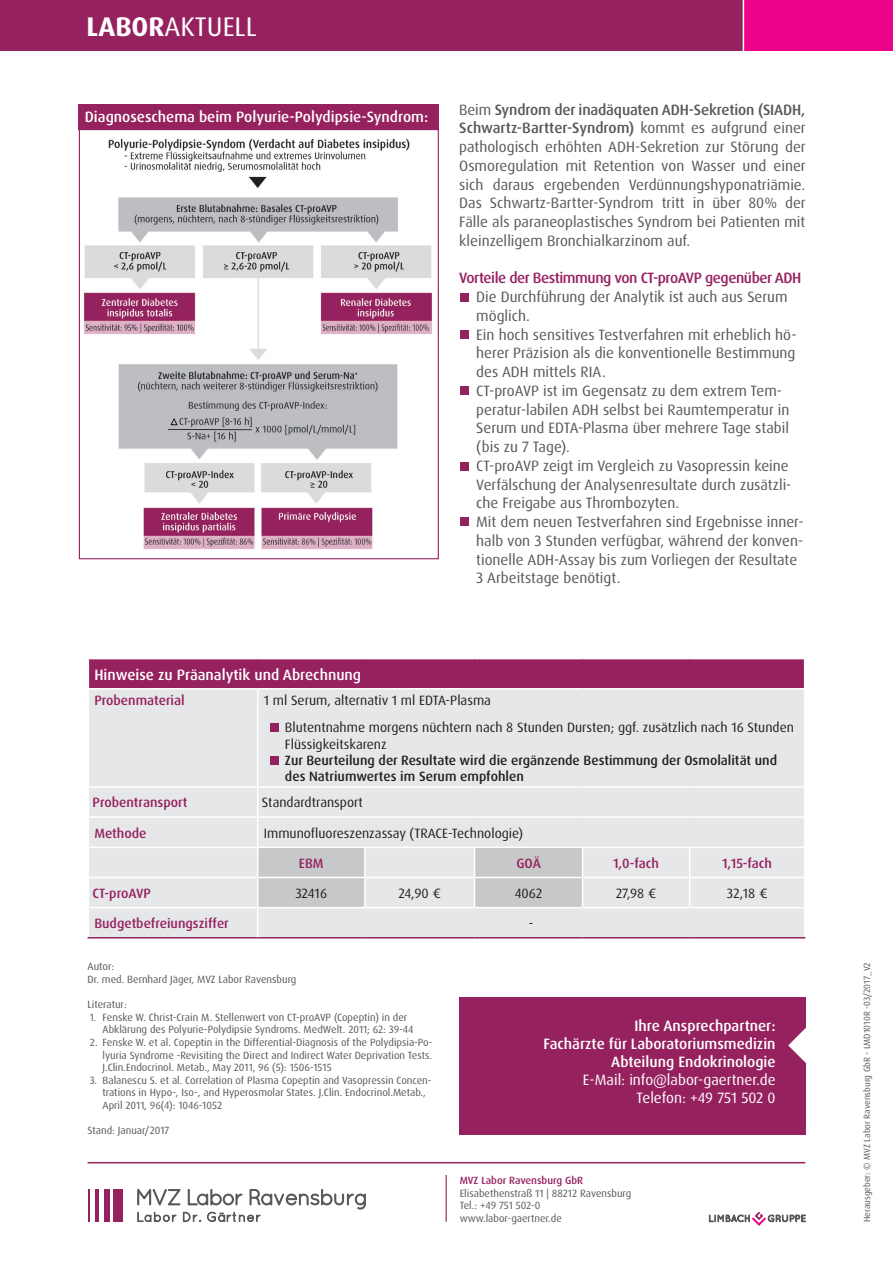
<style>
.page{position:relative;width:893px;height:1263px;background:#fff}
.page>*{position:absolute;margin:0;border:0;box-sizing:border-box;transform-origin:0 0}
.t1{font:27px "Dax OT";color:#fff}
.t2{font:15px/18.8px "Dax OT";color:#57585a;text-align:justify}
.t3{font:500 15px/18px "Dax OT";color:#fff;text-align:right}
.t4{font:15px/18px "Dax OT";color:#fff;text-align:right}
.t5{font:500 15px "Dax OT";letter-spacing:-.03em;color:#96215f}
.t6{font:13.5px/27px "Dax OT";color:#231f20}
.t7{font:500 13.5px/16.2px "Dax OT";color:#231f20}
.t8{font:500 13.5px "Dax OT";color:#96215f}
.t9{font:10.5px/12.6px "Dax OT";color:#57585a}
.t10{font:500 10.5px "Dax OT";color:#96215f}
.t11{font:9px "Dax OT";color:#57585a}
.s1{font-weight:700}
.s2{font-weight:500}
</style>
<div class="page">
<div style="left:0;top:0;width:744px;height:51px;background:#96215f"></div>
<div style="left:744px;top:0;width:149px;height:51px;background:#ed028c"></div>
<hr style="left:743px;top:0;width:1px;height:53px;background:#fff">
<hr style="left:88px;top:1162px;width:717px;height:1px;background:#96215f">
<div style="left:113px;top:1189px;width:10px;height:33px;background:#96215f"></div>
<div style="left:104px;top:1189px;width:6px;height:33px;background:#96215f"></div>
<hr style="left:95px;top:1189px;width:4px;height:33px;background:#96215f">
<hr style="left:88px;top:1189px;width:1px;height:33px;background:#96215f">
<svg style="left:137px;top:1189px;width:229px;height:33px"></svg>
<hr style="left:446px;top:1175px;width:1px;height:47px;background:#96215f">
<svg style="left:709px;top:1211px;width:96px;height:15px"></svg>
<div style="left:88px;top:659px;width:717px;height:30px;background:#96215f"></div>
<div style="left:89px;top:689px;width:715px;height:248px;background:#e6e7e9"></div>
<hr style="left:88px;top:688px;width:170px;height:1px;background:#fff">
<hr style="left:258px;top:688px;width:107px;height:1px;background:#fff">
<hr style="left:257px;top:689px;width:1px;height:97px;background:#fff">
<hr style="left:365px;top:688px;width:110px;height:1px;background:#fff">
<hr style="left:475px;top:688px;width:108px;height:1px;background:#fff">
<hr style="left:583px;top:688px;width:107px;height:1px;background:#fff">
<hr style="left:690px;top:688px;width:115px;height:1px;background:#fff">
<hr style="left:88px;top:786px;width:170px;height:2px;background:#fff">
<hr style="left:258px;top:786px;width:107px;height:2px;background:#fff">
<hr style="left:365px;top:786px;width:110px;height:2px;background:#fff">
<hr style="left:475px;top:786px;width:108px;height:2px;background:#fff">
<hr style="left:583px;top:786px;width:107px;height:2px;background:#fff">
<hr style="left:690px;top:786px;width:115px;height:2px;background:#fff">
<hr style="left:88px;top:816px;width:170px;height:2px;background:#fff">
<hr style="left:583px;top:816px;width:107px;height:2px;background:#fff">
<hr style="left:690px;top:816px;width:115px;height:2px;background:#fff">
<hr style="left:88px;top:846px;width:170px;height:2px;background:#fff">
<hr style="left:583px;top:846px;width:107px;height:2px;background:#fff">
<hr style="left:690px;top:846px;width:115px;height:2px;background:#fff">
<hr style="left:88px;top:877px;width:170px;height:1px;background:#fff">
<hr style="left:583px;top:877px;width:107px;height:1px;background:#fff">
<hr style="left:690px;top:877px;width:115px;height:1px;background:#fff">
<svg style="left:689px;top:848px;width:1px;height:59px"></svg>
<hr style="left:88px;top:907px;width:170px;height:1px;background:#fff">
<svg style="left:257px;top:788px;width:326px;height:149px;background:#dfe0e2"></svg>
<hr style="left:365px;top:907px;width:110px;height:1px;background:#fff">
<hr style="left:475px;top:907px;width:108px;height:1px;background:#fff">
<hr style="left:583px;top:907px;width:107px;height:1px;background:#fff">
<hr style="left:690px;top:907px;width:115px;height:1px;background:#fff">
<svg style="left:88px;top:659px;width:1px;height:29px"></svg>
<svg style="left:804px;top:659px;width:1px;height:29px"></svg>
<hr style="left:88px;top:937px;width:170px;height:1px;background:#96215f">
<hr style="left:258px;top:937px;width:107px;height:1px;background:#96215f">
<hr style="left:365px;top:937px;width:110px;height:1px;background:#96215f">
<hr style="left:475px;top:937px;width:108px;height:1px;background:#96215f">
<hr style="left:583px;top:937px;width:107px;height:1px;background:#96215f">
<hr style="left:690px;top:937px;width:115px;height:1px;background:#96215f">
<div style="left:459px;top:997px;width:346px;height:137px;background:#96215f"></div>
<svg style="left:788px;top:1027px;width:18px;height:36px"></svg>
<div style="left:460px;top:293px;width:9px;height:9px;background:#96215f"></div>
<div style="left:460px;top:330px;width:9px;height:9px;background:#96215f"></div>
<div style="left:460px;top:387px;width:9px;height:8px;background:#96215f"></div>
<div style="left:460px;top:462px;width:9px;height:8px;background:#96215f"></div>
<div style="left:460px;top:517px;width:9px;height:9px;background:#96215f"></div>
<div style="left:270px;top:723px;width:8px;height:8px;background:#96215f"></div>
<div style="left:270px;top:756px;width:8px;height:9px;background:#96215f"></div>
<img style="left:84px;top:138px;width:348px;height:412px">
<div style="left:79px;top:104px;width:360px;height:26px;background:#96215f"></div>
<h1 class="t1" style="left:87px;top:10px;width:172px"><span class="s1">LABOR</span>AKTUELL</h1>
<p class="t3" style="left:85px;top:108px;width:345px">Diagnoseschema beim Polyurie-Polydipsie-Syndrom:</p>
<p class="t2" style="left:459px;top:100px;width:348px">Beim <span class="s2">Syndrom der inadäquaten ADH-Sekretion (SIADH, Schwartz-Bartter-Syndrom)</span> kommt es aufgrund einer pathologisch erhöhten ADH-Sekretion zur Störung der Osmoregulation mit Retention von Wasser und einer sich daraus ergebenden Verdünnungshyponatriämie.<br>Das Schwartz-Bartter-Syndrom tritt in über 80% der Fälle als paraneoplastisches Syndrom bei Patienten mit kleinzelligem Bronchialkarzinom auf.</p>
<p class="t5" style="left:459px;top:269px;width:343px">Vorteile der Bestimmung von CT-proAVP gegenüber ADH</p>
<p class="t2" style="left:476px;top:288px;width:329px;text-align:left">Die Durchführung der Analytik ist auch aus Serum möglich.<br>Ein hoch sensitives Testverfahren mit erheblich hö&shy;herer Präzision als die konventionelle Bestimmung des ADH mittels RIA.<br>CT-proAVP ist im Gegensatz zu dem extrem Tem&shy;peratur-labilen ADH selbst bei Raumtemperatur in Serum und EDTA-Plasma über mehrere Tage stabil (bis zu 7 Tage).<br>CT-proAVP zeigt im Vergleich zu Vasopressin keine Verfälschung der Analysenresultate durch zusätzli&shy;che Freigabe aus Thrombozyten.<br>Mit dem neuen Testverfahren sind Ergebnisse inner&shy;halb von 3 Stunden verfügbar, während der konven&shy;tionelle ADH-Assay bis zum Vorliegen der Resultate 3 Arbeitstage benötigt.</p>
<p class="t3" style="left:94px;top:665px;width:268px">Hinweise zu Präanalytik und Abrechnung</p>
<p class="t8" style="left:94px;top:692px;width:92px">Probenmaterial</p>
<p class="t6" style="left:285px;top:687px;width:510px;text-indent:-21px">1 ml Serum, alternativ 1 ml EDTA-Plasma<br>Blutentnahme morgens nüchtern nach 8 Stunden Dursten; ggf. zusätzlich nach 16 Stunden</p>
<p class="t6" style="left:285px;top:730px;width:103px">Flüssigkeitskarenz</p>
<p class="t7" style="left:285px;top:752px;width:494px">Zur Beurteilung der Resultate wird die ergänzende Bestimmung der Osmolalität und des Natriumwertes im Serum empfohlen</p>
<p class="t8" style="left:93px;top:794px;width:96px">Probentransport</p>
<p class="t6" style="left:262px;top:789px;width:103px">Standardtransport</p>
<p class="t8" style="left:94px;top:824px;width:54px">Methode</p>
<p class="t6" style="left:264px;top:819px;width:261px">Immunofluoreszenzassay (TRACE-Technologie)</p>
<p class="t8" style="left:299px;top:854px;width:26px">EBM</p>
<p class="t8" style="left:516px;top:854px;width:26px">GOÄ</p>
<p class="t8" style="left:613px;top:854px;width:47px">1,0-fach</p>
<p class="t8" style="left:722px;top:854px;width:51px">1,15-fach</p>
<p class="t8" style="left:93px;top:884px;width:60px">CT-proAVP</p>
<p class="t6" style="left:295px;top:880px;width:33px">32416</p>
<p class="t6" style="left:398px;top:880px;width:44px">24,90 €</p>
<p class="t6" style="left:515px;top:880px;width:29px">4062</p>
<p class="t6" style="left:616px;top:880px;width:42px">27,98 €</p>
<p class="t6" style="left:727px;top:880px;width:42px">32,18 €</p>
<p class="t8" style="left:94px;top:915px;width:136px">Budgetbefreiungsziffer</p>
<p class="t6" style="left:529px;top:910px;width:6px">-</p>
<p class="t9" style="left:88px;top:960px;width:210px">Autor:<br>Dr. med. Bernhard Jäger, MVZ Labor Ravensburg</p>
<p class="t9" style="left:88px;top:998px;width:41px">Literatur:</p>
<p class="t9" style="left:102px;top:1011px;width:312px;text-indent:-13px">1. Fenske W. Christ-Crain M. Stellenwert von CT-proAVP (Copeptin) in der<br>Abklärung des Polyurie-Polydipsie Syndroms. MedWelt. 2011; 62: 39-44</p>
<p class="t9" style="left:102px;top:1036px;width:332px;text-align:justify;text-indent:-13px">2. Fenske W. et al. Copeptin in the Differential-Diagnosis of the Polydipsia-Po&shy;lyuria Syndrome -Revisiting the Direct and Indirect Water Deprivation Tests.<br>J.Clin.Endocrinol. Metab., May 2011, 96 (5): 1506-1515</p>
<p class="t9" style="left:102px;top:1074px;width:330px;text-indent:-13px">3. Balanescu S. et al. Correlation of Plasma Copeptin and Vasopressin Concen&shy;trations in Hypo-, Iso-, and Hyperosmolar States. J.Clin. Endocrinol.Metab.,<br>April 2011, 96(4): 1046-1052</p>
<p class="t9" style="left:88px;top:1124px;width:83px">Stand: Januar/2017</p>
<p class="t3" style="left:543px;top:1017px;width:234px">Ihre Ansprechpartner:<br>Fachärzte für Laboratoriumsmedizin<br>Abteilung Endokrinologie</p>
<p class="t4" style="left:583px;top:1071px;width:194px">E-Mail: info@labor-gaertner.de<br>Telefon: +49 751 502 0</p>
<p class="t10" style="left:460px;top:1174px;width:125px">MVZ Labor Ravensburg GbR</p>
<p class="t9" style="left:460px;top:1187px;width:173px">Elisabethenstraß 11 | 88212 Ravensburg<br>Tel.: +49 751 502-0 www.labor-gaertner.de</p>
<p class="t11" style="left:861px;top:1222px;width:262px;rotate:-90deg">Herausgeber: © MVZ Labor Ravensburg GbR - LMD1010R -03/2017_V2</p>
</div>
